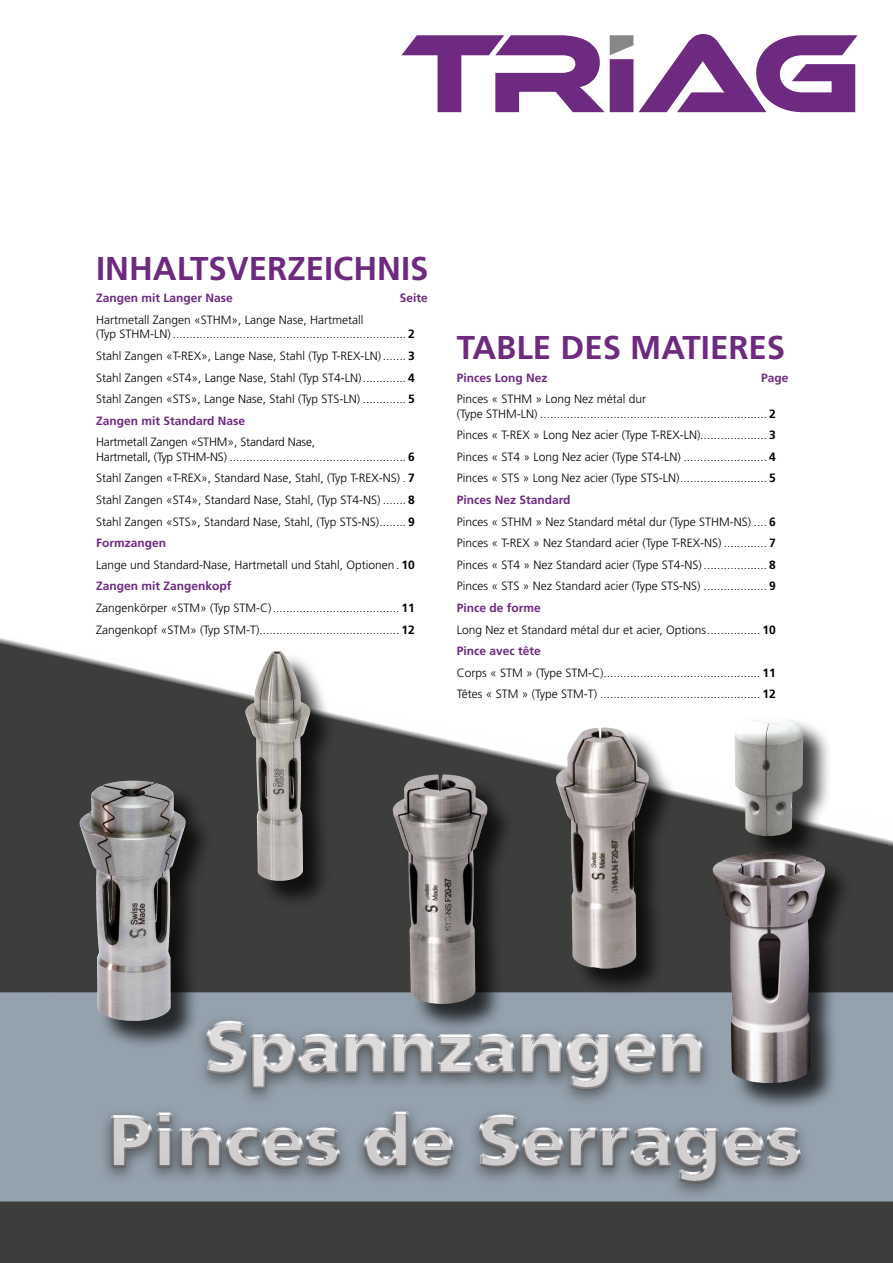
<style>
.page{position:relative;width:893px;height:1263px;background:#fff}
.page>*{position:absolute;margin:0;border:0;box-sizing:border-box;transform-origin:0 0}
.t1{font:700 33px "Frutiger LT Std";color:#6d2a80}
.t2{font:300 12px/21.6px "Frutiger LT Std";color:#000}
.t3{font:700 12px "Frutiger LT Std";color:#6d2a80}
.s1{font-weight:700}
.s2{font-weight:700;color:#6d2a80}
</style>
<div class="page">
<img style="left:0;top:638px;width:893px;height:625px">
<div style="left:81px;top:781px;width:133px;height:269px;background:#000;opacity:.75"></div>
<img style="left:84px;top:781px;width:51px;height:35px">
<div style="left:247px;top:652px;width:91px;height:258px;background:#000;opacity:.75"></div>
<img style="left:255px;top:651px;width:20px;height:38px">
<div style="left:394px;top:776px;width:122px;height:257px;background:#000;opacity:.75"></div>
<img style="left:402px;top:774px;width:41px;height:25px">
<div style="left:714px;top:854px;width:140px;height:258px;background:#000;opacity:.75"></div>
<img style="left:713px;top:853px;width:55px;height:55px">
<div style="left:736px;top:717px;width:96px;height:148px;background:#000;opacity:.75"></div>
<img style="left:735px;top:716px;width:33px;height:20px">
<div style="left:558px;top:728px;width:119px;height:269px;background:#000;opacity:.75"></div>
<img style="left:572px;top:727px;width:30px;height:19px">
<svg style="left:401px;top:34px;width:456px;height:78px"></svg>
<h1 class="t1" style="left:96px;top:249px;width:334px">INHALTSVERZEICHNIS</h1>
<p class="t3" style="left:96px;top:291px;width:138px">Zangen mit Langer Nase</p>
<p class="t3" style="left:400px;top:291px;width:30px">Seite</p>
<p class="t2" style="left:96px;top:313px;width:320px;line-height:14.4px">Hartmetall Zangen «STHM», Lange Nase, Hartmetall<br>(Typ STHM-LN) ...................................................................... <span class="s1">2</span></p>
<p class="t2" style="left:96px;top:345px;width:320px;text-align:justify">Stahl Zangen «T-Rex», Lange Nase, Stahl (Typ T-Rex-LN) ....... <span class="s1">3<br></span>Stahl Zangen «ST4», Lange Nase, Stahl (Typ ST4-LN)............. <span class="s1">4<br></span>Stahl Zangen «STS», Lange Nase, Stahl (Typ STS-LN) ............. <span class="s1">5<br></span><span class="s2">Zangen mit Standard Nase</span></p>
<p class="t2" style="left:96px;top:435px;width:320px;line-height:14.4px">Hartmetall Zangen «STHM», Standard Nase,<br>Hartmetall, (Typ STHM-NS) ..................................................... <span class="s1">6</span></p>
<p class="t2" style="left:96px;top:468px;width:320px">Stahl Zangen «T-Rex», Standard Nase, Stahl, (Typ T-Rex-NS) . <span class="s1">7<br></span>Stahl Zangen «ST4», Standard Nase, Stahl, (Typ ST4-NS) ....... <span class="s1">8<br></span>Stahl Zangen «STS», Standard Nase, Stahl, (Typ STS-NS)........ <span class="s1">9<br></span><span class="s2">Formzangen<br></span>Lange und Standard-Nase, Hartmetall und Stahl, Optionen . <span class="s1">10<br></span><span class="s2">Zangen mit Zangenkopf<br></span>Zangenkörper «STM» (Typ STM-C)...................................... <span class="s1">11<br></span>Zangenkopf «STM» (Typ STM-T).......................................... <span class="s1">12</span></p>
<h1 class="t1" style="left:457px;top:328px;width:330px">TABLE DES MATIERES</h1>
<p class="t3" style="left:457px;top:370px;width:92px">Pinces Long Nez</p>
<p class="t3" style="left:761px;top:370px;width:29px">Page</p>
<p class="t2" style="left:457px;top:392px;width:320px;line-height:14.4px">Pinces « STHM » Long Nez métal dur<br>(Type STHM-LN) .................................................................... <span class="s1">2</span></p>
<p class="t2" style="left:457px;top:424px;width:320px">Pinces « T-Rex » Long Nez acier (Type T-Rex-LN).................... <span class="s1">3<br></span>Pinces « ST4 » Long Nez acier (Type ST4-LN) ......................... <span class="s1">4<br></span>Pinces « STS » Long Nez acier (Type STS-LN).......................... <span class="s1">5<br></span><span class="s2">Pinces Nez Standard<br></span>Pinces « STHM » Nez Standard métal dur (Type STHM-NS) .... <span class="s1">6<br></span>Pinces « T-Rex » Nez Standard acier (Type T-Rex-NS) ............. <span class="s1">7<br></span>Pinces « ST4 » Nez Standard acier (Type ST4-NS) ................... <span class="s1">8<br></span>Pinces « STS » Nez Standard acier (Type STS-NS) ................... <span class="s1">9<br></span><span class="s2">Pince de forme<br></span>Long Nez et Standard métal dur et acier, Options................ <span class="s1">10<br></span><span class="s2">Pince avec tête<br></span>Corps « STM » (Type STM-C)............................................... <span class="s1">11<br></span>Têtes « STM » (Type STM-T) ................................................ <span class="s1">12</span></p>
</div>
